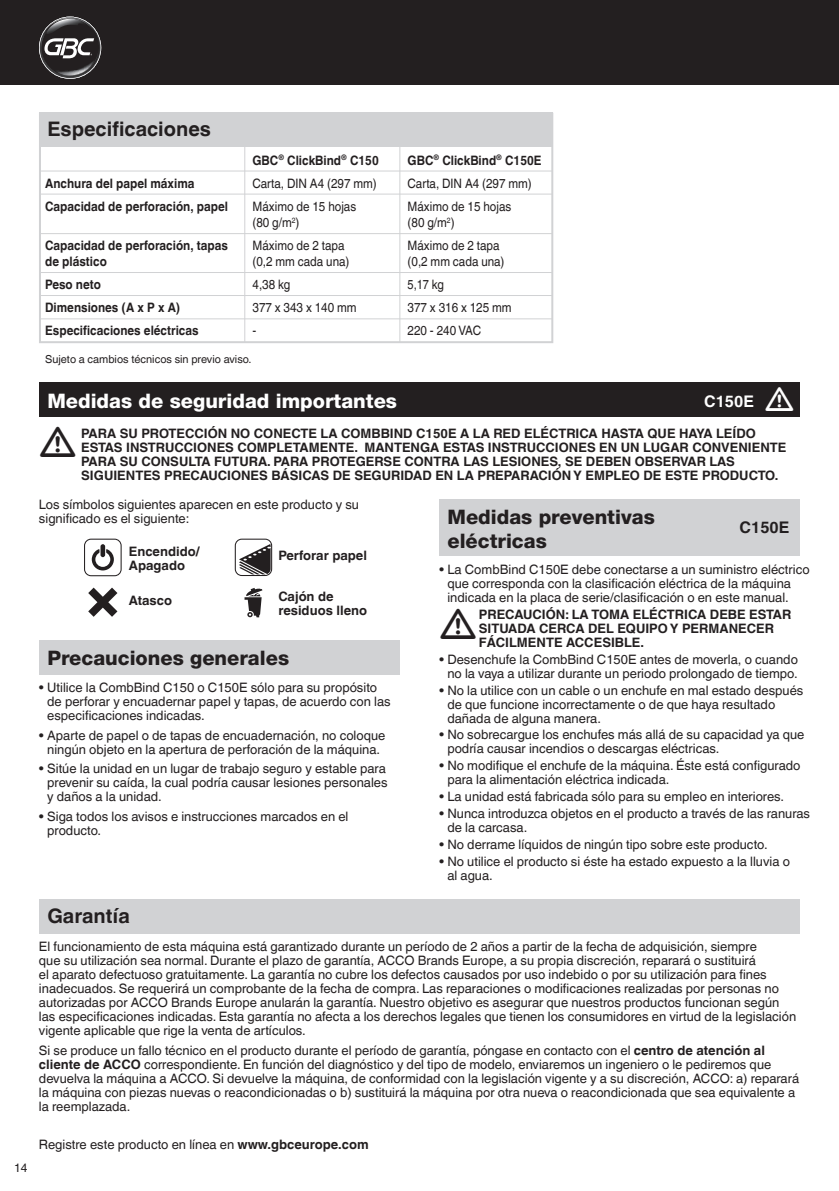
<style>
.page{position:relative;width:839px;height:1191px;background:#fff}
.page>*{position:absolute;margin:0;border:0;box-sizing:border-box;transform-origin:0 0}
.t1{font:800 20px/24px "Helvetica Neue";color:#231f20}
.t2{font:800 20px "Helvetica Neue";color:#fff}
.t3{font:700 20px "Helvetica Linotype";color:#231f20}
.t4{font:700 16px "Helvetica Linotype";color:#fff}
.t5{font:700 16px "Helvetica Linotype";color:#231f20}
.t6{font:13px/14px "Helvetica Linotype";color:#231f20}
.t7{font:700 13px/14px "Helvetica Linotype";color:#231f20}
.t8{font:13px/16px "Helvetica Linotype";color:#231f20;scale:.9 1}
.t9{font:700 13px/16px "Helvetica Linotype";color:#231f20;scale:.9 1}
.t10{font:13px "Helvetica Linotype";color:#231f20;scale:.85 1}
.t11{font:12px "Helvetica Linotype";color:#231f20}
.t12{font:11px "Helvetica Linotype";color:#231f20}
.s1{font-weight:700}
</style>
<div class="page">
<div style="left:39px;top:899px;width:760px;height:34px;background:#d1d2d4"></div>
<svg style="left:88px;top:587px;width:29px;height:29px"></svg>
<svg style="left:244px;top:588px;width:18px;height:29px"></svg>
<svg style="left:235px;top:538px;width:37px;height:38px"></svg>
<svg style="left:84px;top:538px;width:38px;height:38px"></svg>
<div style="left:39px;top:640px;width:360px;height:34px;background:#d1d2d4"></div>
<div style="left:0;top:0;width:838px;height:84px;background:#231f20"></div>
<svg style="left:39px;top:16px;width:62px;height:63px"></svg>
<img style="left:54px;top:58px;width:41px;height:18px">
<img style="left:66px;top:68px;width:23px;height:8px">
<hr style="left:399px;top:141px;width:1px;height:201px;background:#d1d2d4">
<div style="left:39px;top:113px;width:514px;height:230px;border:2px solid #d1d2d4"></div>
<div style="left:39px;top:113px;width:513px;height:34px;background:#d1d2d4"></div>
<hr style="left:244px;top:141px;width:1px;height:201px;background:#d1d2d4">
<hr style="left:40px;top:193px;width:512px;height:1px;background:#d1d2d4">
<hr style="left:40px;top:170px;width:512px;height:1px;background:#d1d2d4">
<hr style="left:40px;top:272px;width:512px;height:1px;background:#d1d2d4">
<hr style="left:40px;top:233px;width:512px;height:1px;background:#d1d2d4">
<hr style="left:40px;top:295px;width:512px;height:1px;background:#d1d2d4">
<hr style="left:40px;top:318px;width:512px;height:1px;background:#d1d2d4">
<div style="left:39px;top:383px;width:760px;height:34px;background:#231f20"></div>
<div style="left:439px;top:499px;width:360px;height:57px;background:#d1d2d4"></div>
<p class="t11" style="left:14px;top:1160px;width:15px">14</p>
<p class="t3" style="left:47px;top:118px;width:165px">Especificaciones</p>
<p class="t9" style="left:252px;top:152px;width:142px">GBC<sup>®</sup> ClickBind<sup>®</sup> C150</p>
<p class="t8" style="left:252px;top:175px;width:139px">Carta, DIN A4 (297 mm)</p>
<p class="t8" style="left:252px;top:198px;width:117px">Máximo de 15 hojas (80 g/m<sup>2</sup>)</p>
<p class="t8" style="left:252px;top:237px;width:109px">Máximo de 2 tapa (0,2 mm cada una)</p>
<p class="t8" style="left:252px;top:276px;width:43px">4,38 kg</p>
<p class="t8" style="left:252px;top:300px;width:117px">377 x 343 x 140 mm</p>
<p class="t8" style="left:252px;top:323px;width:6px">-</p>
<p class="t9" style="left:45px;top:175px;width:167px">Anchura del papel máxima</p>
<p class="t9" style="left:45px;top:198px;width:204px">Capacidad de perforación, papel</p>
<p class="t9" style="left:45px;top:237px;width:204px">Capacidad de perforación, tapas de plástico</p>
<p class="t9" style="left:45px;top:276px;width:63px">Peso neto</p>
<p class="t9" style="left:45px;top:300px;width:152px">Dimensiones (A x P x A)</p>
<p class="t9" style="left:45px;top:323px;width:172px">Especificaciones eléctricas</p>
<p class="t12" style="left:45px;top:353px;width:208px">Sujeto a cambios técnicos sin previo aviso.</p>
<p class="t9" style="left:407px;top:152px;width:150px">GBC<sup>®</sup> ClickBind<sup>®</sup> C150E</p>
<p class="t8" style="left:407px;top:175px;width:139px">Carta, DIN A4 (297 mm)</p>
<p class="t8" style="left:407px;top:198px;width:117px">Máximo de 15 hojas (80 g/m<sup>2</sup>)</p>
<p class="t8" style="left:407px;top:237px;width:109px">Máximo de 2 tapa (0,2 mm cada una)</p>
<p class="t10" style="left:407px;top:277px;width:44px">5,17 kg</p>
<p class="t8" style="left:407px;top:300px;width:117px">377 x 316 x 125 mm</p>
<p class="t8" style="left:407px;top:323px;width:83px">220 - 240 VAC</p>
<p class="t2" style="left:47px;top:388px;width:351px">Medidas de seguridad importantes</p>
<p class="t4" style="left:703px;top:392px;width:51px">C150E</p>
<p class="t7" style="left:81px;top:426px;width:706px">PARA SU PROTECCIÓN NO CONECTE LA COMBBIND C150E A LA RED ELÉCTRICA HASTA QUE HAYA LEÍDO ESTAS INSTRUCCIONES COMPLETAMENTE. MANTENGA ESTAS INSTRUCCIONES EN UN LUGAR CONVENIENTE PARA SU CONSULTA FUTURA. PARA PROTEGERSE CONTRA LAS LESIONES, SE DEBEN OBSERVAR LAS SIGUIENTES PRECAUCIONES BÁSICAS DE SEGURIDAD EN LA PREPARACIÓN Y EMPLEO DE ESTE PRODUCTO.</p>
<p class="t6" style="left:39px;top:497px;width:321px">Los símbolos siguientes aparecen en este producto y su significado es el siguiente:</p>
<p class="t7" style="left:278px;top:548px;width:90px">Perforar papel</p>
<p class="t7" style="left:278px;top:589px;width:90px">Cajón de residuos lleno</p>
<p class="t7" style="left:129px;top:544px;width:72px">Encendido/<br>Apagado</p>
<p class="t7" style="left:129px;top:593px;width:45px">Atasco</p>
<p class="t1" style="left:47px;top:645px;width:243px">Precauciones generales</p>
<p class="t6" style="left:47px;top:680px;width:345px;text-indent:-8px">• Utilice la CombBind C150 o C150E sólo para su propósito de perforar y encuadernar papel y tapas, de acuerdo con las especificaciones indicadas.</p>
<p class="t6" style="left:39px;top:728px;width:348px;text-align:center">• Aparte de papel o de tapas de encuadernación, no coloque ningún objeto en la apertura de perforación de la máquina.</p>
<p class="t6" style="left:47px;top:761px;width:342px;text-indent:-8px">• Sitúe la unidad en un lugar de trabajo seguro y estable para prevenir su caída, la cual podría causar lesiones personales y daños a la unidad.</p>
<p class="t6" style="left:47px;top:809px;width:302px;text-indent:-8px">• Siga todos los avisos e instrucciones marcados en el producto.</p>
<p class="t1" style="left:447px;top:505px;width:209px">Medidas preventivas eléctricas</p>
<p class="t6" style="left:447px;top:562px;width:363px;text-indent:-8px">• La CombBind C150E debe conectarse a un suministro eléctrico que corresponda con la clasificación eléctrica de la máquina indicada en la placa de serie/clasificación o en este manual.</p>
<p class="t7" style="left:478px;top:607px;width:314px">PRECAUCIÓN: LA TOMA ELÉCTRICA DEBE ESTAR<br>SITUADA CERCA DEL EQUIPO Y PERMANECER<br>FÁCILMENTE ACCESIBLE.</p>
<p class="t6" style="left:439px;top:652px;width:360px;text-align:right">• Desenchufe la CombBind C150E antes de moverla, o cuando no la vaya a utilizar durante un periodo prolongado de tiempo.</p>
<p class="t6" style="left:447px;top:683px;width:357px;text-indent:-8px">• No la utilice con un cable o un enchufe en mal estado después de que funcione incorrectamente o de que haya resultado dañada de alguna manera.</p>
<p class="t6" style="left:447px;top:727px;width:358px;text-indent:-8px">• No sobrecargue los enchufes más allá de su capacidad ya que podría causar incendios o descargas eléctricas.</p>
<p class="t6" style="left:447px;top:758px;width:354px;text-indent:-8px">• No modifique el enchufe de la máquina. Éste está configurado para la alimentación eléctrica indicada.</p>
<p class="t6" style="left:439px;top:789px;width:346px">• La unidad está fabricada sólo para su empleo en interiores.</p>
<p class="t6" style="left:447px;top:806px;width:364px;text-indent:-8px">• Nunca introduzca objetos en el producto a través de las ranuras de la carcasa.</p>
<p class="t6" style="left:439px;top:837px;width:330px">• No derrame líquidos de ningún tipo sobre este producto.</p>
<p class="t6" style="left:447px;top:854px;width:344px;text-indent:-8px">• No utilice el producto si éste ha estado expuesto a la lluvia o al agua.</p>
<p class="t5" style="left:739px;top:518px;width:51px">C150E</p>
<p class="t3" style="left:47px;top:904px;width:84px">Garantía</p>
<p class="t6" style="left:39px;top:939px;width:758px">El funcionamiento de esta máquina está garantizado durante un período de 2 años a partir de la fecha de adquisición, siempre<br>que su utilización sea normal. Durante el plazo de garantía, ACCO Brands Europe, a su propia discreción, reparará o sustituirá<br>el aparato defectuoso gratuitamente. La garantía no cubre los defectos causados por uso indebido o por su utilización para fines inadecuados. Se requerirá un comprobante de la fecha de compra. Las reparaciones o modificaciones realizadas por personas no autorizadas por ACCO Brands Europe anularán la garantía. Nuestro objetivo es asegurar que nuestros productos funcionan según las especificaciones indicadas. Esta garantía no afecta a los derechos legales que tienen los consumidores en virtud de la legislación vigente aplicable que rige la venta de artículos.</p>
<p class="t6" style="left:39px;top:1043px;width:761px">Si se produce un fallo técnico en el producto durante el período de garantía, póngase en contacto con el <span class="s1">centro de atención al cliente de ACCO</span> correspondiente. En función del diagnóstico y del tipo de modelo, enviaremos un ingeniero o le pediremos que devuelva la máquina a ACCO. Si devuelve la máquina, de conformidad con la legislación vigente y a su discreción, ACCO: a) reparará la máquina con piezas nuevas o reacondicionadas o b) sustituirá la máquina por otra nueva o reacondicionada que sea equivalente a la reemplazada.</p>
<p class="t6" style="left:39px;top:1137px;width:331px">Registre este producto en línea en <span class="s1">www.gbceurope.com</span></p>
</div>
